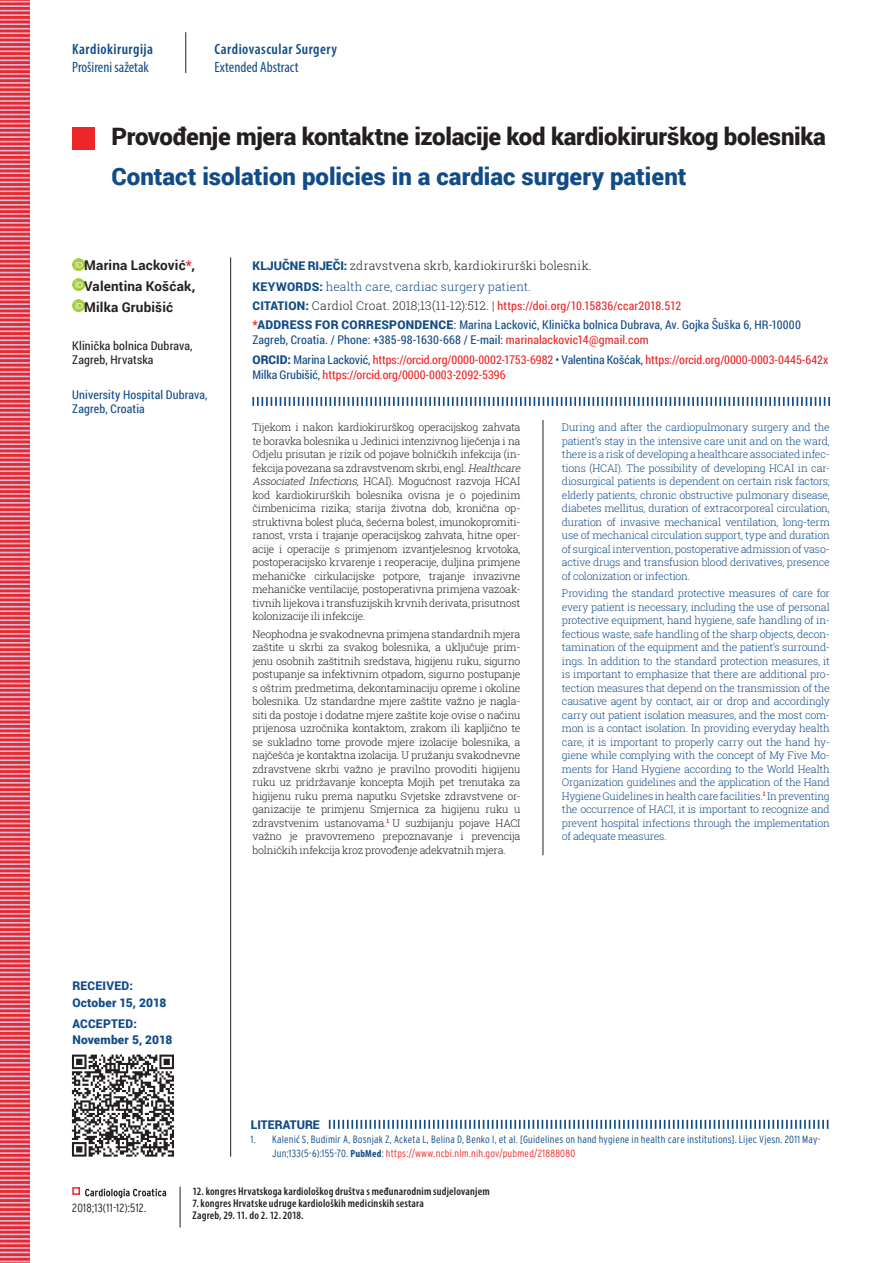
<style>
.page{position:relative;width:893px;height:1263px;background:#fff}
.page>*{position:absolute;margin:0;border:0;box-sizing:border-box;transform-origin:0 0}
.t1{font:900 24px "Roboto";letter-spacing:-.015em;color:#231f20}
.t2{font:900 24px "Roboto";color:#124c87}
.t3{font:600 condensed 15px "Myriad Pro";letter-spacing:.03em;color:#124c87}
.t4{font:condensed 15px "Myriad Pro";color:#124c87}
.t5{font:700 13.5px/20.7px "Roboto";letter-spacing:.015em;color:#231f20;text-align:justify}
.t6{font:12px/15px "Roboto Condensed";color:#ee2629}
.t7{font:12px/13.5px "Roboto Condensed";letter-spacing:.015em;color:#124c87}
.t8{font:300 12px/20.7px "Roboto Slab";letter-spacing:.015em;color:#231f20}
.t9{font:900 12px/16.5px "Roboto";letter-spacing:.02em;color:#124c87}
.t10{font:12px/13.5px "Roboto Condensed";letter-spacing:.015em;color:#231f20}
.t11{font:300 condensed 12px "Interstate";letter-spacing:.02em;color:#231f20}
.t12{font:600 condensed 11.25px/12px "Myriad Pro";letter-spacing:.015em;color:#231f20}
.t13{font:300 10.5px/13.5px "Roboto Slab";letter-spacing:-.02em;color:#231f20}
.t14{font:300 10.5px/13.5px "Roboto Slab";letter-spacing:-.025em;color:#124c87;text-align:justify}
.t15{font:300 condensed 10.5px/13.5px "Interstate";letter-spacing:.02em;color:#124c87}
.s1{color:#ee2629}
.s2{font-family:"Roboto";font-weight:900;color:#124c87}
.s3{color:#124c87}
.s4{font-family:"Roboto Slab";font-weight:300;color:#231f20}
.s5{font-family:"Roboto";font-weight:900}
.s6{font-family:"Roboto"}
.s7{font-style:italic}
.s8{font-family:"Myriad Pro";font-weight:400;font-size:11.25px}
.s9{font-family:"Myriad Pro";font-weight:700}
</style>
<div class="page">
<svg style="left:85px;top:1188px;width:81px;height:10px"></svg>
<div style="left:72px;top:1187px;width:8px;height:8px;border:2px solid #ee2629"></div>
<hr style="left:180px;top:1187px;width:1px;height:40px;background:#231f20">
<hr style="left:185px;top:32px;width:1px;height:41px;background:#1f2020">
<svg style="left:0;top:0;width:30px;height:1263px;background:#e05f6d"></svg>
<div style="left:72px;top:127px;width:23px;height:23px;background:#ee2629"></div>
<svg style="left:72px;top:258px;width:12px;height:12px"></svg>
<svg style="left:72px;top:279px;width:12px;height:12px"></svg>
<svg style="left:72px;top:299px;width:12px;height:13px"></svg>
<hr style="left:230px;top:257px;width:1px;height:900px;background:#231f20">
<svg style="left:252px;top:397px;width:578px;height:9px"></svg>
<svg style="left:329px;top:1120px;width:499px;height:9px"></svg>
<hr style="left:543px;top:420px;width:1px;height:435px;background:#231f20">
<svg style="left:72px;top:1054px;width:102px;height:103px"></svg>
<h2 class="t3" style="left:72px;top:41px;width:82px">Kardiokirurgija</h2>
<h2 class="t4" style="left:72px;top:58px;width:78px">Prošireni sažetak</h2>
<h2 class="t3" style="left:215px;top:41px;width:124px">Cardiovascular Surgery</h2>
<h2 class="t4" style="left:215px;top:58px;width:85px">Extended Abstract</h2>
<h1 class="t1" style="left:111px;top:119px;width:716px">Provođenje mjera kontaktne izolacije kod kardiokirurškog bolesnika</h1>
<h1 class="t2" style="left:111px;top:159px;width:576px">Contact isolation policies in a cardiac surgery patient</h1>
<p class="t5" style="left:84px;top:254px;width:113px">Marina Lacković<span class="s1">*</span>, Valentina Košćak, Milka Grubišić</p>
<p class="t10" style="left:72px;top:339px;width:122px">Klinička bolnica Dubrava,<br>Zagreb, Hrvatska</p>
<p class="t7" style="left:72px;top:388px;width:137px">University Hospital Dubrava,<br>Zagreb, Croatia</p>
<p class="t8" style="left:252px;top:255px;width:341px"><span class="s2">KLJUČNE RIJEČI:</span> zdravstvena skrb, kardiokirurški bolesnik.<br><span class="s2">KEYWORDS:</span> <span class="s3">health care, cardiac surgery patient.</span></p>
<p class="t6" style="left:252px;top:298px;width:430px"><span class="s2">CITATION:</span> <span class="s4">Cardiol Croat. 2018;13(11-12):512. |</span> https://doi.org/10.15836/ccar2018.512</p>
<p class="t9" style="left:252px;top:316px;width:107px"><span class="s1">*</span>Address for corr</p>
<p class="t7" style="left:252px;top:317px;width:550px;line-height:15px;text-indent:122px"><span class="s5">espondence</span><span class="s6">:</span> Marina Lacković, Klinička bolnica Dubrava, Av. Gojka Šuška 6, HR-10000<br>Zagreb, Croatia. / Phone: +385-98-1630-668 / E-mail: <span class="s1">marinalackovic14@gmail.com</span></p>
<p class="t6" style="left:252px;top:351px;width:577px"><span class="s2">ORCID:</span> <span class="s3">Marina Lacković,</span> https://orcid.org/0000-0002-1753-6982 <span class="s3">• Valentina Košćak,</span> https://orcid.org/0000-0003-0445-642x<br><span class="s3">Milka Grubišić,</span> https://orcid.org/0000-0003-2092-5396</p>
<p class="t13" style="left:252px;top:420px;width:272px">Tijekom i nakon kardiokirurškog operacijskog zahvata te boravka bolesnika u Jedinici intenzivnog liječenja i na Odjelu prisutan je rizik od pojave bolničkih infekcija (in&shy;fekcija povezana sa zdravstvenom skrbi, engl. <span class="s7">Healthcare Associated Infections</span>, HCAI). Mogućnost razvoja HCAI kod kardiokirurških bolesnika ovisna je o pojedinim čimbenicima rizika; starija životna dob, kronična op&shy;struktivna bolest pluća, šećerna bolest, imunokopromiti&shy;ranost, vrsta i trajanje operacijskog zahvata, hitne oper&shy;acije i operacije s primjenom izvantjelesnog krvotoka, postoperacijsko krvarenje i reoperacije, duljina primjene mehaničke cirkulacijske potpore, trajanje invazivne mehaničke ventilacije, postoperativna primjena vazoak&shy;tivnih lijekova i transfuzijskih krvnih derivata, prisutnost kolonizacije ili infekcije.</p>
<p class="t13" style="left:252px;top:627px;width:269px;text-align:justify">Neophodna je svakodnevna primjena standardnih mjera zaštite u skrbi za svakog bolesnika, a uključuje prim&shy;jenu osobnih zaštitnih sredstava, higijenu ruku, sigurno postupanje sa infektivnim otpadom, sigurno postupanje s oštrim predmetima, dekontaminaciju opreme i okoline bolesnika. Uz standardne mjere zaštite važno je nagla&shy;siti da postoje i dodatne mjere zaštite koje ovise o načinu prijenosa uzročnika kontaktom, zrakom ili kapljično te se sukladno tome provode mjere izolacije bolesnika, a najčešća je kontaktna izolacija. U pružanju svakodnevne zdravstvene skrbi važno je pravilno provoditi higijenu ruku uz pridržavanje koncepta Mojih pet trenutaka za higijenu ruku prema naputku Svjetske zdravstvene or&shy;ganizacije te primjenu Smjernica za higijenu ruku u zdravstvenim ustanovama.<sup>1</sup> U suzbijanju pojave HACI važno je pravovremeno prepoznavanje i prevencija bolničkih infekcija kroz provođenje adekvatnih mjera.</p>
<p class="t14" style="left:562px;top:420px;width:269px">During and after the cardiopulmonary surgery and the patient’s stay in the intensive care unit and on the ward, there is a risk of developing a healthcare associated infec&shy;tions (HCAI). The possibility of developing HCAI in car&shy;diosurgical patients is dependent on certain risk factors; elderly patients, chronic obstructive pulmonary disease, diabetes mellitus, duration of extracorporeal circulation, duration of invasive mechanical ventilation, long-term use of mechanical circulation support, type and duration of surgical intervention, postoperative admission of vaso&shy;active drugs and transfusion blood derivatives, presence of colonization or infection.</p>
<p class="t14" style="left:562px;top:586px;width:269px">Providing the standard protective measures of care for every patient is necessary, including the use of personal protective equipment, hand hygiene, safe handling of in&shy;fectious waste, safe handling of the sharp objects, decon&shy;tamination of the equipment and the patient’s surround&shy;ings. In addition to the standard protection measures, it is important to emphasize that there are additional pro&shy;tection measures that depend on the transmission of the causative agent by contact, air or drop and accordingly carry out patient isolation measures, and the most com&shy;mon is a contact isolation. In providing everyday health care, it is important to properly carry out the hand hy&shy;giene while complying with the concept of My Five Mo&shy;ments for Hand Hygiene according to the World Health Organization guidelines and the application of the Hand Hygiene Guidelines in health care facilities.<sup>1</sup> In preventing the occurrence of HACI, it is important to recognize and prevent hospital infections through the implementation of adequate measures.</p>
<p class="t9" style="left:72px;top:977px;width:96px">Received:<br>October 15, 2018</p>
<p class="t9" style="left:72px;top:1015px;width:102px">Accepted:<br>November 5, 2018</p>
<p class="t9" style="left:251px;top:1116px;width:69px">LITERATURE</p>
<p class="t15" style="left:272px;top:1133px;width:550px;text-indent:-21px">1. Kaleni<span class="s8">ć</span> S, Budimir A, Bosnjak Z, Acketa L, Belina D, Benko I, et al. [Guidelines on hand hygiene in health care institutions]. Lijec Vjesn. 2011 May-<br>Jun;133(5-6):155-70. <span class="s9">PubMed</span>: <span class="s1">https://www.ncbi.nlm.nih.gov/pubmed/21888080</span></p>
<p class="t11" style="left:72px;top:1201px;width:76px">2018;13(11-12):512.</p>
<p class="t12" style="left:193px;top:1185px;width:299px">12. kongres Hrvatskoga kardiološkog društva s međunarodnim sudjelovanjem</p>
<p class="t12" style="left:193px;top:1197px;width:233px">7. kongres Hrvatske udruge kardioloških medicinskih sestara<br>Zagreb, 29. 11. do 2. 12. 2018.</p>
</div>
